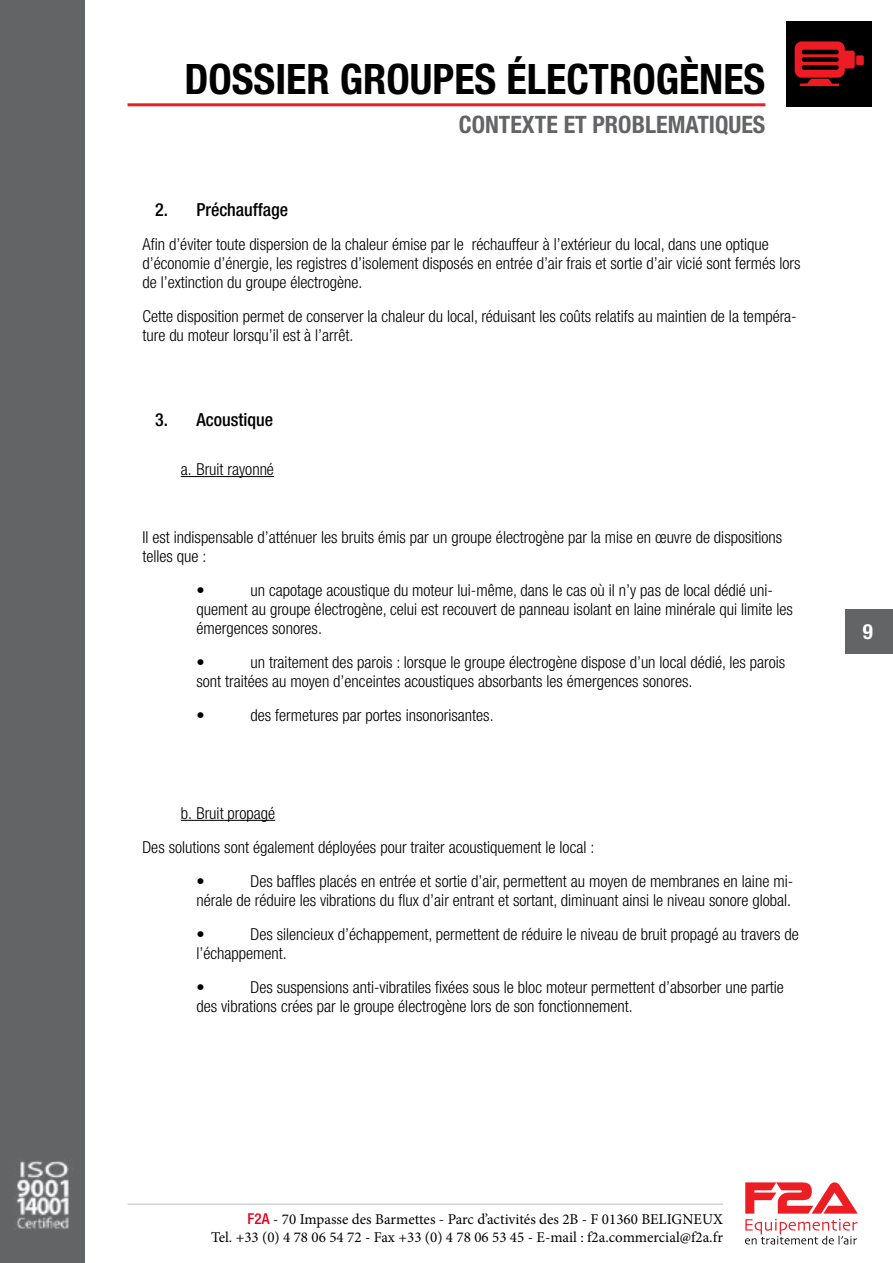
<style>
.page{position:relative;width:893px;height:1263px;background:#fff}
.page>*{position:absolute;margin:0;border:0;box-sizing:border-box;transform-origin:0 0}
.t1{font:700 condensed 42px "Helvetica Neue LT Std";color:#000}
.t2{font:700 condensed 24px "Helvetica Neue LT Std";color:#636466}
.t3{font:700 condensed 21px "Helvetica Neue LT Std";color:#fff}
.t4{font:500 condensed 18px "Helvetica Neue LT Std";color:#000}
.t5{font:300 condensed 16.5px/18.9px "Helvetica Neue LT Std";color:#000}
.t6{font:15px/18px "Minion Pro";color:#000;text-align:right}
.s1{font-family:"Helvetica Neue LT Std";font-weight:500;font-stretch:condensed;color:#e2001a}
</style>
<div class="page">
<div style="left:787px;top:21px;width:85px;height:85px;background:#000"></div>
<div style="left:0;top:0;width:85px;height:1263px;background:#636466"></div>
<hr style="left:128px;top:1203px;width:595px;height:2px;background:#d1d3d4">
<hr style="left:128px;top:103px;width:637px;height:3px;background:#ed1d24">
<svg style="left:745px;top:1182px;width:113px;height:31px"></svg>
<svg style="left:745px;top:1219px;width:112px;height:25px"></svg>
<div style="left:845px;top:609px;width:48px;height:45px;background:#636466"></div>
<img style="left:16px;top:1161px;width:53px;height:68px">
<div style="left:856px;top:55px;width:8px;height:10px;background:#ed1c24"></div>
<svg style="left:795px;top:41px;width:60px;height:45px"></svg>
<hr style="left:181px;top:476px;width:93px;height:1px;background:#000">
<hr style="left:181px;top:820px;width:94px;height:1px;background:#000">
<h1 class="t1" style="left:184px;top:54px;width:560px">DOSSIER GROUPES ÉLECTROGÈNES</h1>
<h2 class="t2" style="left:459px;top:110px;width:295px">CONTEXTE ET PROBLEMATIQUES</h2>
<p class="t4" style="left:155px;top:199px;width:135px">2. Préchauffage</p>
<p class="t5" style="left:142px;top:235px;width:659px">Afin d’éviter toute dispersion de la chaleur émise par le réchauffeur à l’extérieur du local, dans une optique d’économie d’énergie, les registres d’isolement disposés en entrée d’air frais et sortie d’air vicié sont fermés lors de l’extinction du groupe électrogène.</p>
<p class="t5" style="left:142px;top:307px;width:656px">Cette disposition permet de conserver la chaleur du local, réduisant les coûts relatifs au maintien de la tempéra&shy;ture du moteur lorsqu’il est à l’arrêt.</p>
<p class="t4" style="left:155px;top:409px;width:119px">3. Acoustique</p>
<p class="t5" style="left:181px;top:459px;width:95px">a. Bruit rayonné</p>
<p class="t5" style="left:142px;top:527px;width:641px">Il est indispensable d’atténuer les bruits émis par un groupe électrogène par la mise en œuvre de dispositions telles que :</p>
<p class="t5" style="left:196px;top:580px;width:10px">•</p>
<p class="t5" style="left:196px;top:580px;width:598px;text-indent:54px">un capotage acoustique du moteur lui-même, dans le cas où il n’y pas de local dédié uni&shy;quement au groupe électrogène, celui est recouvert de panneau isolant en laine minérale qui limite les émergences sonores.</p>
<p class="t5" style="left:196px;top:652px;width:10px">•</p>
<p class="t5" style="left:196px;top:652px;width:590px;text-indent:54px">un traitement des parois : lorsque le groupe électrogène dispose d’un local dédié, les parois sont traitées au moyen d’enceintes acoustiques absorbants les émergences sonores.</p>
<p class="t5" style="left:196px;top:705px;width:10px">•</p>
<p class="t5" style="left:250px;top:705px;width:245px">des fermetures par portes insonorisantes.</p>
<p class="t5" style="left:181px;top:803px;width:96px">b. Bruit propagé</p>
<p class="t5" style="left:142px;top:837px;width:453px">Des solutions sont également déployées pour traiter acoustiquement le local :</p>
<p class="t5" style="left:196px;top:871px;width:10px">•</p>
<p class="t5" style="left:196px;top:871px;width:598px;text-align:right">Des baffles placés en entrée et sortie d’air, permettent au moyen de membranes en laine mi-<br>nérale de réduire les vibrations du flux d’air entrant et sortant, diminuant ainsi le niveau sonore global.</p>
<p class="t5" style="left:196px;top:924px;width:10px">•</p>
<p class="t5" style="left:196px;top:924px;width:604px;text-indent:54px">Des silencieux d’échappement, permettent de réduire le niveau de bruit propagé au travers de l’échappement.</p>
<p class="t5" style="left:196px;top:977px;width:10px">•</p>
<p class="t5" style="left:196px;top:977px;width:589px;text-indent:54px">Des suspensions anti-vibratiles fixées sous le bloc moteur permettent d’absorber une partie des vibrations crées par le groupe électrogène lors de son fonctionnement.</p>
<p class="t3" style="left:863px;top:619px;width:12px">9</p>
<p class="t6" style="left:211px;top:1210px;width:513px"><span class="s1">F2A</span> - 70 Impasse des Barmettes - Parc d’activités des 2B - F 01360 BELIGNEUX<br>Tel. +33 (0) 4 78 06 54 72 - Fax +33 (0) 4 78 06 53 45 - E-mail : f2a.commercial@f2a.fr</p>
</div>
